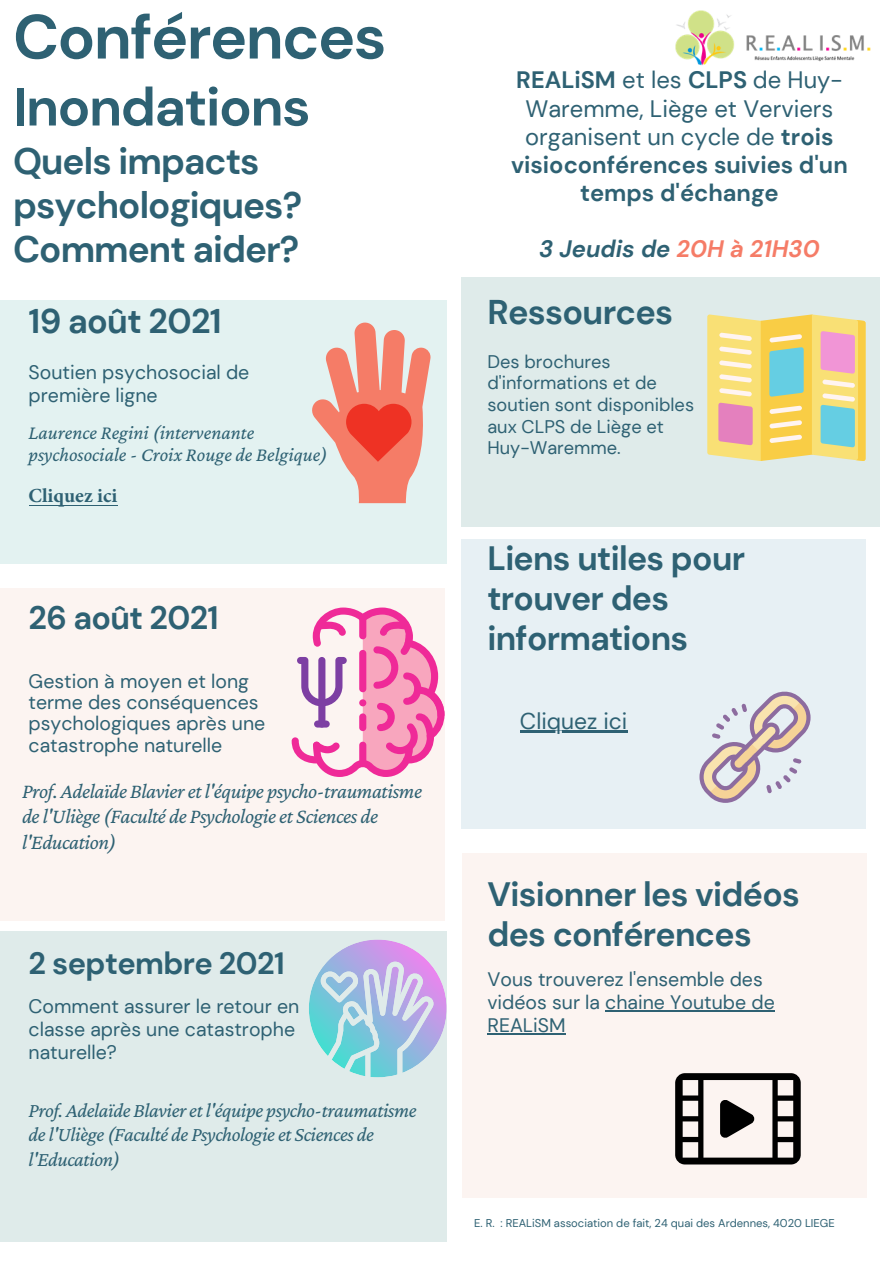
<style>
.page{position:relative;width:893px;height:1263px;background:#fff}
.page>*{position:absolute;margin:0;border:0;box-sizing:border-box;transform-origin:0 0}
.t1{font:700 62.4px "DM Sans";letter-spacing:-.025em;color:#2e6173}
.t2{font:700 54.15px "DM Sans";letter-spacing:-.025em;color:#2e6173}
.t3{font:700 36.83px/43.9px "DM Sans";letter-spacing:-.025em;color:#2e6173}
.t4{font:700 34.28px "DM Sans";letter-spacing:-.02em;color:#2e6173}
.t5{font:700 34.2px "DM Sans";letter-spacing:-.02em;color:#2e6173}
.t6{font:700 33.75px/40px "DM Sans";letter-spacing:-.02em;color:#2e6173}
.t7{font:700 33.67px/40px "DM Sans";letter-spacing:-.02em;color:#2e6173}
.t8{font:700 32.4px "DM Sans";letter-spacing:-.02em;color:#2e6173}
.t9{font:700 30.75px "DM Sans";letter-spacing:-.02em;color:#2e6173}
.t10{font:700 23.7px/28.1px "DM Sans";color:#2e6173;text-align:center}
.t11{font:italic 700 23.7px "DM Sans";color:#2e6173}
.t12{font:22.8px "DM Sans";color:#2e6173}
.t13{font:italic 21.3px/25.3px "Crimson Pro";letter-spacing:-.02em;color:#2e6173}
.t14{font:italic 20.7px/24.4px "Crimson Pro";letter-spacing:-.02em;color:#2e6173}
.t15{font:italic 19.95px/22px "Crimson Pro";color:#2e6173}
.t16{font:700 19.95px "Minion Pro";color:#2e6173}
.t17{font:19.5px/23.1px "DM Sans";color:#2e6173}
.t18{font:18.23px/21.6px "DM Sans";color:#2e6173}
.t19{font:11.25px "DM Sans";color:#2e6173}
.s1{font-weight:400}
.s2{color:#f57c67}
</style>
<div class="page">
<div style="left:0;top:588px;width:445px;height:332px;background:#fcf4f1"></div>
<div style="left:461px;top:277px;width:418px;height:250px;background:#dfebea"></div>
<div style="left:461px;top:539px;width:404px;height:289px;background:#e7f0f4"></div>
<div style="left:0;top:931px;width:447px;height:311px;background:#dfebea"></div>
<div style="left:462px;top:853px;width:404px;height:345px;background:#fcf4f1"></div>
<div style="left:0;top:300px;width:447px;height:264px;background:#e3f2f1"></div>
<svg style="left:312px;top:322px;width:119px;height:181px"></svg>
<svg style="left:292px;top:607px;width:152px;height:170px"></svg>
<svg style="left:707px;top:314px;width:158px;height:147px"></svg>
<svg style="left:699px;top:691px;width:111px;height:112px"></svg>
<svg style="left:675px;top:1073px;width:125px;height:91px"></svg>
<svg style="left:309px;top:939px;width:138px;height:138px"></svg>
<img style="left:675px;top:11px;width:196px;height:55px">
<hr style="left:520px;top:731px;width:107px;height:2px;background:#2e6173">
<hr style="left:605px;top:1010px;width:170px;height:2px;background:#2e6173">
<hr style="left:487px;top:1033px;width:78px;height:2px;background:#2e6173">
<hr style="left:29px;top:505px;width:88px;height:1px;background:#2e6173">
<p class="t1" style="left:13px;top:-3px;width:375px">Conférences</p>
<p class="t2" style="left:13px;top:72px;width:299px">Inondations</p>
<p class="t3" style="left:13px;top:139px;width:290px">Quels impacts psychologiques?</p>
<p class="t3" style="left:13px;top:227px;width:288px">Comment aider?</p>
<p class="t5" style="left:29px;top:299px;width:195px">19 août 2021</p>
<p class="t17" style="left:29px;top:361px;width:222px">Soutien psychosocial de première ligne</p>
<p class="t15" style="left:29px;top:421px;width:300px">Laurence Regini (intervenante psychosociale - Croix Rouge de Belgique)</p>
<p class="t16" style="left:29px;top:481px;width:90px">Cliquez ici</p>
<p class="t8" style="left:29px;top:597px;width:192px">26 août 2021</p>
<p class="t17" style="left:29px;top:670px;width:238px;line-height:21.5px">Gestion à moyen et long terme des conséquences psychologiques après une catastrophe naturelle</p>
<p class="t13" style="left:22px;top:778px;width:401px">Prof. Adelaïde Blavier et l'équipe psycho-traumatisme de l'Uliège (Faculté de Psychologie et Sciences de l'Education)</p>
<p class="t9" style="left:29px;top:943px;width:257px">2 septembre 2021</p>
<p class="t17" style="left:29px;top:994px;width:272px">Comment assurer le retour en classe après une catastrophe naturelle?</p>
<p class="t14" style="left:29px;top:1097px;width:389px">Prof. Adelaïde Blavier et l'équipe psycho-traumatisme de l'Uliège (Faculté de Psychologie et Sciences de l'Education)</p>
<p class="t10" style="left:511px;top:66px;width:338px">REALiSM <span class="s1">et les</span> CLPS <span class="s1">de Huy-<br>Waremme, Liège et Verviers organisent un cycle de</span> trois visioconférences suivies d'un temps d'échange</p>
<p class="t11" style="left:539px;top:234px;width:282px">3 Jeudis de <span class="s2">20H à 21H30</span></p>
<p class="t4" style="left:487px;top:290px;width:187px">Ressources</p>
<p class="t18" style="left:487px;top:351px;width:208px">Des brochures d'informations et de soutien sont disponibles aux CLPS de Liège et<br>Huy-Waremme.</p>
<p class="t7" style="left:487px;top:538px;width:259px">Liens utiles pour trouver des informations</p>
<p class="t12" style="left:520px;top:706px;width:109px">Cliquez ici</p>
<p class="t6" style="left:487px;top:875px;width:314px">Visionner les vidéos des conférences</p>
<p class="t17" style="left:487px;top:968px;width:289px">Vous trouverez l'ensemble des vidéos sur la chaine Youtube de<br>REALiSM</p>
<p class="t19" style="left:474px;top:1215px;width:362px">E. R. : REALiSM association de fait, 24 quai des Ardennes, 4020 LIEGE</p>
</div>
